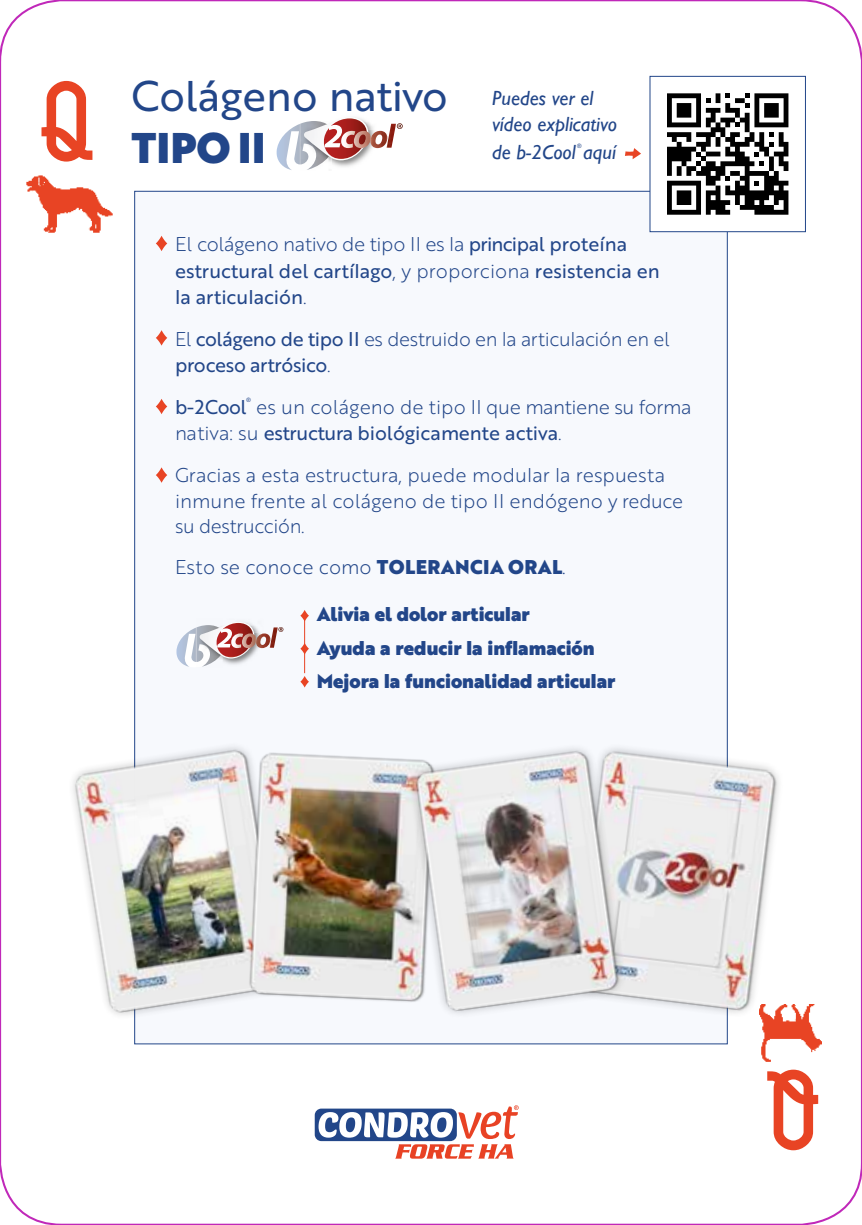
<style>
.page{position:relative;width:862px;height:1225px;background:#fff}
.page>*{position:absolute;margin:0;border:0;box-sizing:border-box;transform-origin:0 0}
.t1{font:92.92px "Card Characters";color:#e84424}
.t2{font:41.85px "Brother 1816 Regular";color:#224689}
.t3{font:41.85px "Brother 1816 Black";color:#224689}
.t4{font:italic 20.47px/25.7px "Gill Sans";color:#224689}
.t5{font:19.35px/26.8px "Brother 1816 Light";color:#224689}
.t6{font:19.35px "Brother 1816 Light";letter-spacing:-.02em;color:#224689}
.t7{font:19.35px/26.8px "Brother 1816 Regular";color:#224689}
.t8{font:19.35px/33.1px "Brother 1816 Black";color:#224689}
.t9{font:19.35px/41.2px "Brother 1816 Regular";letter-spacing:-.02em;color:#224689}
.t10{font:6.08px "Brother 1816 Regular";color:#224689}
.t11{font:italic 6.08px "Gill Sans";color:#224689}
.s1{font-family:"Brother 1816 Regular"}
.s2{font-family:"Brother 1816 Light"}
.s3{font-family:"Brother 1816 Black"}
</style>
<div class="page">
<div style="left:134px;top:191px;width:593px;height:853px;background:#f7f9fd;border:1px solid #224689"></div>
<img style="left:26px;top:175px;width:87px;height:58px">
<svg style="left:300px;top:610px;width:9px;height:11px"></svg>
<svg style="left:300px;top:643px;width:9px;height:11px"></svg>
<svg style="left:300px;top:676px;width:9px;height:11px"></svg>
<svg style="left:156px;top:236px;width:11px;height:15px"></svg>
<svg style="left:156px;top:330px;width:11px;height:16px"></svg>
<svg style="left:156px;top:399px;width:11px;height:15px"></svg>
<svg style="left:156px;top:467px;width:11px;height:16px"></svg>
<hr style="left:304px;top:613px;width:1px;height:60px;background:#e84424">
<img style="left:761px;top:1004px;width:60px;height:58px">
<svg style="left:176px;top:627px;width:20px;height:40px"></svg>
<img style="left:228px;top:632px;width:35px;height:33px">
<img style="left:196px;top:626px;width:32px;height:40px">
<img style="left:199px;top:622px;width:57px;height:36px">
<img style="left:215px;top:623px;width:39px;height:34px">
<img style="left:217px;top:628px;width:15px;height:19px">
<img style="left:231px;top:633px;width:38px;height:15px">
<img style="left:269px;top:627px;width:8px;height:21px">
<svg style="left:278px;top:627px;width:5px;height:5px"></svg>
<svg style="left:276px;top:124px;width:24px;height:46px"></svg>
<img style="left:370px;top:124px;width:4px;height:6px">
<img style="left:337px;top:130px;width:41px;height:37px">
<img style="left:300px;top:123px;width:37px;height:47px">
<img style="left:303px;top:117px;width:67px;height:43px">
<img style="left:322px;top:118px;width:47px;height:41px">
<img style="left:324px;top:125px;width:18px;height:22px">
<img style="left:341px;top:131px;width:12px;height:17px">
<img style="left:353px;top:131px;width:33px;height:17px">
<img style="left:386px;top:124px;width:10px;height:24px">
<svg style="left:396px;top:123px;width:6px;height:6px"></svg>
<img style="left:657px;top:714px;width:156px;height:336px">
<div style="left:649px;top:76px;width:156px;height:156px;background:#fff"></div>
<svg style="left:667px;top:93px;width:121px;height:122px"></svg>
<div style="left:649px;top:76px;width:156px;height:156px;border:1px solid #224689"></div>
<svg style="left:625px;top:148px;width:16px;height:11px"></svg>
<img style="left:73px;top:720px;width:232px;height:325px">
<img style="left:214px;top:720px;width:163px;height:319px">
<img style="left:377px;top:748px;width:280px;height:297px">
<div style="left:314px;top:1108px;width:142px;height:33px;background:#224689;border-radius:7px"></div>
<svg style="left:318px;top:1105px;width:200px;height:53px"></svg>
<h1 class="t1" style="left:37px;top:62px;width:62px">Q</h1>
<h2 class="t2" style="left:131px;top:64px;width:317px">Colágeno nativo</h2>
<h2 class="t3" style="left:131px;top:116px;width:135px">TIPO II</h2>
<p class="t4" style="left:492px;top:85px;width:126px">Puedes ver el vídeo explicativo</p>
<p class="t4" style="left:492px;top:139px;width:125px">de b-2Cool aquí</p>
<p class="t11" style="left:577px;top:142px;width:6px">®</p>
<p class="t6" style="left:175px;top:230px;width:453px">El colágeno nativo de tipo II es la <span class="s1">principal proteína</span></p>
<p class="t7" style="left:175px;top:257px;width:486px">estructural del cartílago<span class="s2">, y proporciona</span> resistencia en la articulación<span class="s2">.</span></p>
<p class="t6" style="left:175px;top:324px;width:496px">El <span class="s1">colágeno de tipo II</span> es destruido en la articulación en el</p>
<p class="t9" style="left:175px;top:344px;width:157px">proceso artrósico<span class="s2">. </span>b-2Cool</p>
<p class="t10" style="left:246px;top:395px;width:6px">®</p>
<p class="t6" style="left:256px;top:392px;width:436px">es un colágeno de tipo II que mantiene su forma</p>
<p class="t7" style="left:175px;top:419px;width:388px"><span class="s2">nativa: su</span> estructura biológicamente activa<span class="s2">.</span></p>
<p class="t5" style="left:175px;top:460px;width:509px">Gracias a esta estructura, puede modular la respuesta inmune frente al colágeno de tipo II endógeno y reduce</p>
<p class="t5" style="left:175px;top:504px;width:392px;line-height:41.2px">su destrucción.<br>Esto se conoce como <span class="s3">TOLERANCIA ORAL</span>.</p>
<p class="t8" style="left:316px;top:597px;width:300px">Alivia el dolor articular<br>Ayuda a reducir la inflamación<br>Mejora la funcionalidad articular</p>
<h1 class="t1" style="left:822px;top:1169px;width:62px;rotate:-180deg">Q</h1>
</div>
